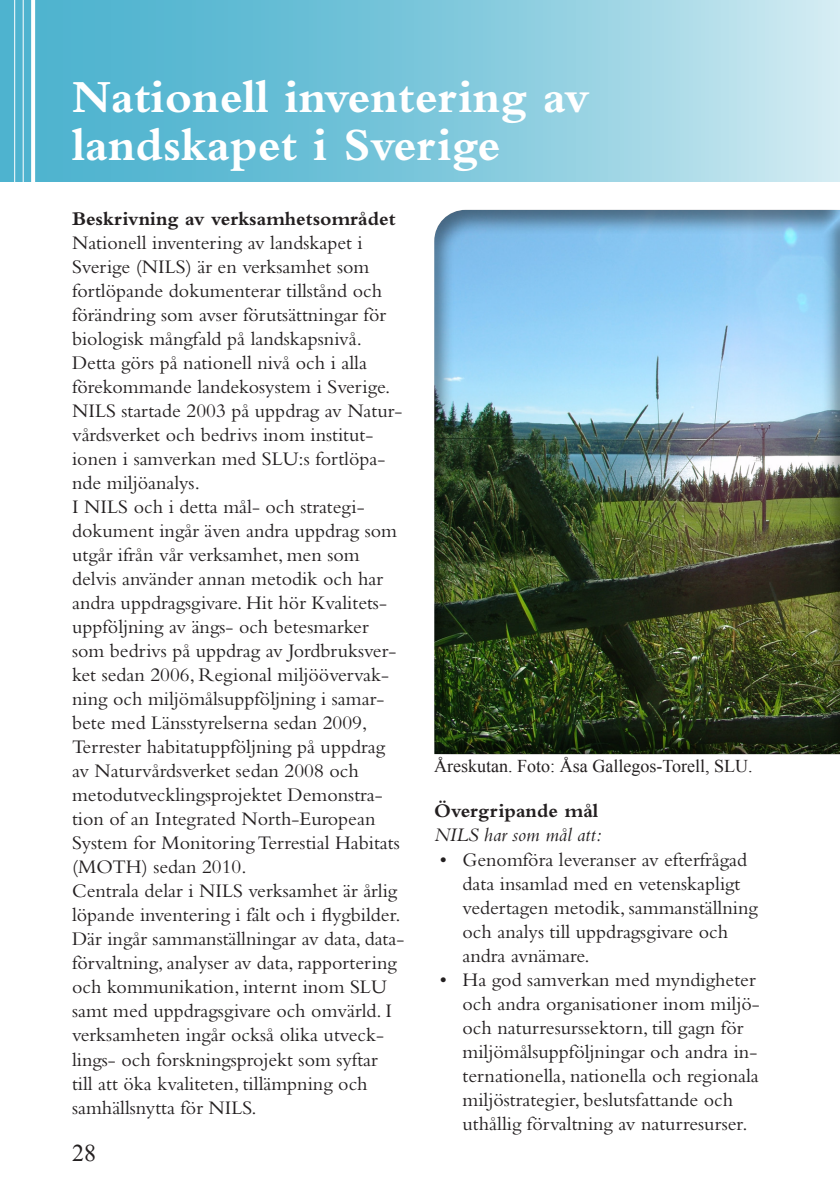
<style>
.page{position:relative;width:840px;height:1191px;background:#fff}
.page>*{position:absolute;margin:0;border:0;box-sizing:border-box;transform-origin:0 0}
.Heading_1{font:700 48px/48px "Bembo";color:#fff}
.t1{font:24px "Times New Roman";color:#231f20}
.t2{font:20px/24px "Bembo";color:#231f20}
.t3{font:700 20px "Bembo";color:#231f20}
.t4{font:italic 20px "Bembo";color:#231f20}
.t5{font:18px "Times New Roman";color:#231f20}
</style>
<div class="page">
<svg style="left:0;top:0;width:839px;height:181px;background:#82c9dd"></svg>
<hr style="left:31px;top:0;width:4px;height:1191px;background:#fff">
<hr style="left:23px;top:0;width:1px;height:1191px;background:#fff">
<hr style="left:14px;top:0;width:1px;height:1191px;background:#fff">
<div style="left:432px;top:208px;width:407px;height:548px;background:#231f20;opacity:.5"></div>
<p class="Heading_1" style="left:72px;top:72px;width:518px">Nationell inventering av landskapet i Sverige</p>
<p class="t3" style="left:72px;top:208px;width:325px">Beskrivning av verksamhetsområdet</p>
<p class="t2" style="left:72px;top:230px;width:332px">Nationell inventering av landskapet i Sverige (NILS) är en verksamhet som fortlöpande dokumenterar tillstånd och förändring som avser förutsättningar för biologisk mångfald på landskapsnivå.<br>Detta görs på nationell nivå och i alla förekommande landekosystem i Sverige.<br>NILS startade 2003 på uppdrag av Natur&shy;vårdsverket och bedrivs inom institut&shy;ionen i samverkan med SLU:s fortlöpa&shy;nde miljöanalys.</p>
<p class="t2" style="left:72px;top:494px;width:329px">I NILS och i detta mål- och strategi&shy;dokument ingår även andra uppdrag som utgår ifrån vår verksamhet, men som delvis använder annan metodik och har andra uppdragsgivare. Hit hör Kvalitets&shy;uppföljning av ängs- och betesmarker som bedrivs på uppdrag av Jordbruksver&shy;ket sedan 2006, Regional miljöövervak&shy;ning och miljömålsuppföljning i samar&shy;bete med Länsstyrelserna sedan 2009, Terrester habitatuppföljning på uppdrag av Naturvårdsverket sedan 2008 och metodutvecklingsprojektet Demonstra&shy;tion of an Integrated North-European System for Monitoring Terrestial Habitats (MOTH) sedan 2010.</p>
<p class="t2" style="left:72px;top:878px;width:333px">Centrala delar i NILS verksamhet är årlig löpande inventering i fält och i flygbilder.<br>Där ingår sammanställningar av data, data&shy;förvaltning, analyser av data, rapportering och kommunikation, internt inom SLU samt med uppdragsgivare och omvärld. I verksamheten ingår också olika utveck&shy;lings- och forskningsprojekt som syftar<br>till att öka kvaliteten, tillämpning och samhällsnytta för NILS.</p>
<p class="t1" style="left:72px;top:1136px;width:25px">28</p>
<p class="t5" style="left:434px;top:754px;width:320px">Åreskutan. Foto: Åsa Gallegos-Torell, SLU.</p>
<p class="t3" style="left:434px;top:800px;width:166px">Övergripande mål</p>
<p class="t4" style="left:434px;top:823px;width:169px">NILS har som mål att:</p>
<p class="t2" style="left:462px;top:847px;width:296px;text-indent:-23px">• Genomföra leveranser av efterfrågad data insamlad med en vetenskapligt vedertagen metodik, sammanställning och analys till uppdragsgivare och andra avnämare.</p>
<p class="t2" style="left:462px;top:967px;width:298px;text-indent:-23px">• Ha god samverkan med myndigheter och andra organisationer inom miljö&shy;och naturresurssektorn, till gagn för miljömålsuppföljningar och andra in&shy;ternationella, nationella och regionala miljöstrategier, beslutsfattande och uthållig förvaltning av naturresurser.</p>
</div>
